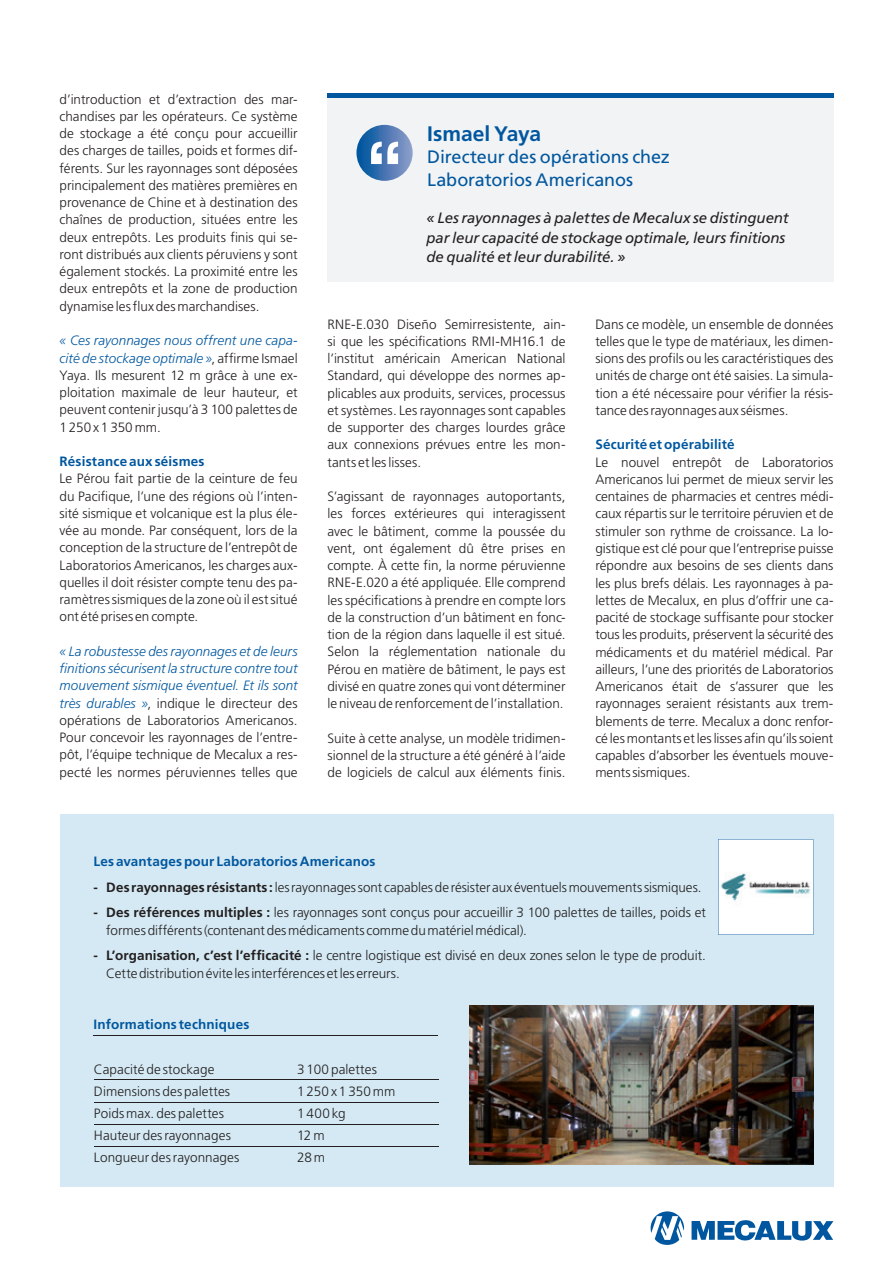
<style>
.page{position:relative;width:893px;height:1263px;background:#fff}
.page>*{position:absolute;margin:0;border:0;box-sizing:border-box;transform-origin:0 0}
.t1{font:700 21px "Frutiger LT Std";letter-spacing:-.005em;color:#01579f}
.t2{font:18px/22.5px "Frutiger LT Std";letter-spacing:-.005em;color:#01579f}
.t3{font:italic 15px/19.5px "Frutiger LT Std";letter-spacing:-.01em;color:#231f20}
.t4{font:300 13.5px/17.2px "Frutiger LT Std";color:#231f20;text-align:justify}
.t5{font:700 13.5px "Frutiger LT Std";letter-spacing:.01em;color:#01579f}
.s1{font-style:italic;color:#01579f}
.s2{font-weight:700}
</style>
<div class="page">
<svg style="left:651px;top:1211px;width:33px;height:34px"></svg>
<svg style="left:692px;top:1220px;width:141px;height:21px"></svg>
<div style="left:60px;top:814px;width:773px;height:372px;background:#d4e9f3"></div>
<div style="left:327px;top:94px;width:506px;height:188px;background:#f2f3f4"></div>
<svg style="left:356px;top:125px;width:57px;height:56px;background:#497ab4"></svg>
<svg style="left:371px;top:142px;width:27px;height:22px"></svg>
<hr style="left:327px;top:94px;width:506px;height:4px;background:#01579f">
<svg style="left:718px;top:839px;width:96px;height:96px;background:#edf2f4"></svg>
<hr style="left:94px;top:1035px;width:190px;height:1px;background:#231f20">
<hr style="left:284px;top:1035px;width:153px;height:1px;background:#231f20">
<hr style="left:94px;top:1080px;width:203px;height:1px;background:#231f20">
<hr style="left:297px;top:1080px;width:141px;height:1px;background:#231f20">
<hr style="left:94px;top:1102px;width:203px;height:1px;background:#231f20">
<hr style="left:297px;top:1102px;width:141px;height:1px;background:#231f20">
<hr style="left:94px;top:1124px;width:203px;height:1px;background:#231f20">
<hr style="left:297px;top:1124px;width:141px;height:1px;background:#231f20">
<hr style="left:94px;top:1146px;width:203px;height:1px;background:#231f20">
<hr style="left:297px;top:1146px;width:141px;height:1px;background:#231f20">
<img style="left:469px;top:1005px;width:345px;height:160px">
<p class="t4" style="left:60px;top:91px;width:240px">d’introduction et d’extraction des mar&shy;chandises par les opérateurs. Ce système de stockage a été conçu pour accueillir des charges de tailles, poids et formes dif&shy;férents. Sur les rayonnages sont déposées principalement des matières premières en provenance de Chine et à destination des chaînes de production, situées entre les deux entrepôts. Les produits finis qui se&shy;ront distribués aux clients péruviens y sont également stockés. La proximité entre les deux entrepôts et la zone de production dynamise les flux des marchandises.</p>
<p class="t4" style="left:60px;top:332px;width:240px"><span class="s1">« Ces rayonnages nous offrent une capa&shy;cité de stockage optimale »</span>, affirme Ismael Yaya. Ils mesurent 12 m grâce à une ex&shy;ploitation maximale de leur hauteur, et peuvent contenir jusqu’à 3 100 palettes de 1 250 x 1 350 mm.</p>
<p class="t5" style="left:60px;top:453px;width:147px">Résistance aux séismes</p>
<p class="t4" style="left:60px;top:470px;width:240px">Le Pérou fait partie de la ceinture de feu du Pacifique, l’une des régions où l’inten&shy;sité sismique et volcanique est la plus éle&shy;vée au monde. Par conséquent, lors de la conception de la structure de l’entrepôt de Laboratorios Americanos, les charges aux&shy;quelles il doit résister compte tenu des pa&shy;ramètres sismiques de la zone où il est situé ont été prises en compte.</p>
<p class="t4" style="left:60px;top:643px;width:240px"><span class="s1">« La robustesse des rayonnages et de leurs finitions sécurisent la structure contre tout mouvement sismique éventuel. Et ils sont très durables »</span>, indique le directeur des opérations de Laboratorios Americanos.<br>Pour concevoir les rayonnages de l’entre&shy;pôt, l’équipe technique de Mecalux a res&shy;pecté les normes péruviennes telles que</p>
<h1 class="t1" style="left:427px;top:121px;width:115px">Ismael Yaya</h1>
<h2 class="t2" style="left:427px;top:146px;width:244px">Directeur des opérations chez<br>Laboratorios Americanos</h2>
<p class="t3" style="left:426px;top:208px;width:364px">« Les rayonnages à palettes de Mecalux se distinguent par leur capacité de stockage optimale, leurs finitions de qualité et leur durabilité. »</p>
<p class="t4" style="left:327px;top:315px;width:240px">RNE-E.030 Diseño Semirresistente, ain&shy;si que les spécifications RMI-MH16.1 de l’institut américain American National Standard, qui développe des normes ap&shy;plicables aux produits, services, processus et systèmes. Les rayonnages sont capables de supporter des charges lourdes grâce aux connexions prévues entre les mon&shy;tants et les lisses.</p>
<p class="t4" style="left:327px;top:488px;width:240px">S’agissant de rayonnages autoportants, les forces extérieures qui interagissent avec le bâtiment, comme la poussée du vent, ont également dû être prises en compte. À cette fin, la norme péruvienne RNE-E.020 a été appliquée. Elle comprend les spécifications à prendre en compte lors de la construction d’un bâtiment en fonc&shy;tion de la région dans laquelle il est situé.<br>Selon la réglementation nationale du Pérou en matière de bâtiment, le pays est divisé en quatre zones qui vont déterminer le niveau de renforcement de l’installation.</p>
<p class="t4" style="left:327px;top:730px;width:240px">Suite à cette analyse, un modèle tridimen&shy;sionnel de la structure a été généré à l’aide de logiciels de calcul aux éléments finis.</p>
<p class="t4" style="left:595px;top:316px;width:240px">Dans ce modèle, un ensemble de données telles que le type de matériaux, les dimen&shy;sions des profils ou les caractéristiques des unités de charge ont été saisies. La simula&shy;tion a été nécessaire pour vérifier la résis&shy;tance des rayonnages aux séismes.</p>
<p class="t5" style="left:595px;top:437px;width:141px">Sécurité et opérabilité</p>
<p class="t4" style="left:595px;top:454px;width:240px">Le nouvel entrepôt de Laboratorios Americanos lui permet de mieux servir les centaines de pharmacies et centres médi&shy;caux répartis sur le territoire péruvien et de stimuler son rythme de croissance. La lo&shy;gistique est clé pour que l’entreprise puisse répondre aux besoins de ses clients dans les plus brefs délais. Les rayonnages à pa&shy;lettes de Mecalux, en plus d’offrir une ca&shy;pacité de stockage suffisante pour stocker tous les produits, préservent la sécurité des médicaments et du matériel médical. Par ailleurs, l’une des priorités de Laboratorios Americanos était de s’assurer que les rayonnages seraient résistants aux trem&shy;blements de terre. Mecalux a donc renfor&shy;cé les montants et les lisses afin qu’ils soient capables d’absorber les éventuels mouve&shy;ments sismiques.</p>
<p class="t5" style="left:94px;top:853px;width:283px">Les avantages pour Laboratorios Americanos</p>
<p class="t4" style="left:94px;top:879px;width:610px"><span class="s2">- Des rayonnages résistants :</span> les rayonnages sont capables de résister aux éventuels mouvements sismiques.</p>
<p class="t4" style="left:106px;top:904px;width:601px;text-indent:-13px"><span class="s2">- Des références multiples :</span> les rayonnages sont conçus pour accueillir 3 100 palettes de tailles, poids et formes différents (contenant des médicaments comme du matériel médical).</p>
<p class="t4" style="left:106px;top:947px;width:601px;text-indent:-13px"><span class="s2">- L’organisation, c’est l’efficacité :</span> le centre logistique est divisé en deux zones selon le type de produit.<br>Cette distribution évite les interférences et les erreurs.</p>
<p class="t5" style="left:94px;top:1016px;width:157px">Informations techniques</p>
<p class="t4" style="left:94px;top:1061px;width:122px">Capacité de stockage</p>
<p class="t4" style="left:297px;top:1061px;width:81px">3 100 palettes</p>
<p class="t4" style="left:94px;top:1083px;width:138px">Dimensions des palettes</p>
<p class="t4" style="left:297px;top:1083px;width:100px">1 250 x 1 350 mm</p>
<p class="t4" style="left:94px;top:1105px;width:132px">Poids max. des palettes</p>
<p class="t4" style="left:297px;top:1105px;width:50px">1 400 kg</p>
<p class="t4" style="left:94px;top:1127px;width:138px">Hauteur des rayonnages</p>
<p class="t4" style="left:297px;top:1127px;width:29px">12 m</p>
<p class="t4" style="left:94px;top:1149px;width:147px">Longueur des rayonnages</p>
<p class="t4" style="left:297px;top:1149px;width:30px">28 m</p>
</div>
